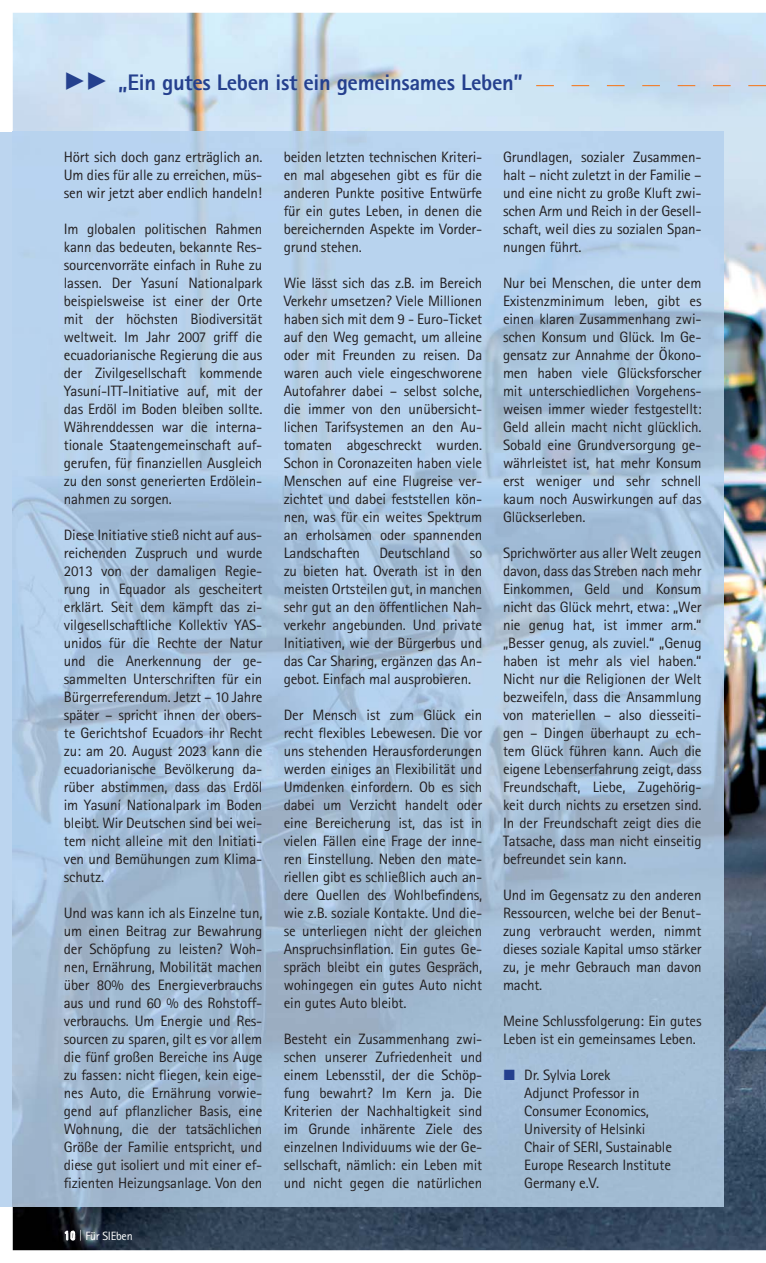
<style>
.page{position:relative;width:766px;height:1263px;background:#fff}
.page>*{position:absolute;margin:0;border:0;box-sizing:border-box;transform-origin:0 0}
.t1{font:800 22.5px "Rotis Sans Serif";letter-spacing:-.015em;color:#25408e}
.t2{font:15px/18px "Rotis Sans Serif";letter-spacing:-.01em;color:#231f20;text-align:justify}
.t3{font:12px "Rotis Sans Serif";letter-spacing:-.02em;color:#fff}
.s1{font-family:"European Pi Four";font-weight:400}
.s2{font-family:"Confidential"}
.s3{font-weight:300}
.s4{font-family:"European Pi Three";color:#25408e}
</style>
<div class="page">
<img style="left:13px;top:13px;width:752px;height:1237px">
<div style="left:0;top:132px;width:13px;height:1074px;background:#bcd5ef"></div>
<img style="left:13px;top:132px;width:710px;height:1074px">
<svg style="left:536px;top:85px;width:229px;height:1px"></svg>
<h1 class="t1" style="left:64px;top:74px;width:460px"><span class="s1">--</span> „Ein gutes Leben ist ein gemeinsames Leben”</h1>
<p class="t2" style="left:64px;top:149px;width:200px">Hört sich doch ganz erträglich an.<br>Um dies für alle zu erreichen, müs&shy;sen wir jetzt aber endlich handeln!</p>
<p class="t2" style="left:64px;top:221px;width:200px">Im globalen politischen Rahmen kann das bedeuten, bekannte Res&shy;sourcenvorräte einfach in Ruhe zu lassen. Der Yasuní Nationalpark beispielsweise ist einer der Orte mit der höchsten Biodiversität weltweit. Im Jahr 2007 griff die ecuadorianische Regierung die aus der Zivilgesellschaft kommende Yasuní-ITT-Initiative auf, mit der das Erdöl im Boden bleiben sollte.<br>Währenddessen war die interna&shy;tionale Staatengemeinschaft auf&shy;gerufen, für finanziellen Ausgleich zu den sonst generierten Erdölein&shy;nahmen zu sorgen.</p>
<p class="t2" style="left:64px;top:527px;width:200px">Diese Initiative stieß nicht auf aus&shy;reichenden Zuspruch und wurde 2013 von der damaligen Regie&shy;rung in Equador als gescheitert erklärt. Seit dem kämpft das zi&shy;vilgesellschaftliche Kollektiv YAS&shy;unidos für die Rechte der Natur und die Anerkennung der ge&shy;sammelten Unterschriften für ein Bürgerreferendum. Jetzt – 10 Jahre später – spricht ihnen der obers&shy;te Gerichtshof Ecuadors ihr Recht zu: am 20. August 2023 kann die ecuadorianische Bevölkerung da&shy;rüber abstimmen, dass das Erdöl im Yasuní Nationalpark im Boden bleibt. Wir Deutschen sind bei wei&shy;tem nicht alleine mit den Initiati&shy;ven und Bemühungen zum Klima&shy;schutz.</p>
<p class="t2" style="left:64px;top:905px;width:200px">Und was kann ich als Einzelne tun, um einen Beitrag zur Bewahrung der Schöpfung zu leisten? Woh&shy;nen, Ernährung, Mobilität machen über 80% des Energieverbrauchs aus und rund 60 % des Rohstoff&shy;verbrauchs. Um Energie und Res&shy;sourcen zu sparen, gilt es vor allem die fünf großen Bereiche ins Auge zu fassen: nicht fliegen, kein eige&shy;nes Auto, die Ernährung vorwie&shy;gend auf pflanzlicher Basis, eine Wohnung, die der tatsächlichen Größe der Familie entspricht, und diese gut isoliert und mit einer ef&shy;fizienten Heizungsanlage. Von den</p>
<p class="t3" style="left:64px;top:1232px;width:70px"><span class="s2">10</span> <span class="s3">|</span> Für SIEben</p>
<p class="t2" style="left:283px;top:149px;width:200px">beiden letzten technischen Kriteri&shy;en mal abgesehen gibt es für die anderen Punkte positive Entwürfe für ein gutes Leben, in denen die bereichernden Aspekte im Vorder&shy;grund stehen.</p>
<p class="t2" style="left:283px;top:275px;width:200px">Wie lässt sich das z.B. im Bereich Verkehr umsetzen? Viele Millionen haben sich mit dem 9 - Euro-Ticket auf den Weg gemacht, um alleine oder mit Freunden zu reisen. Da waren auch viele eingeschworene Autofahrer dabei – selbst solche, die immer von den unübersicht&shy;lichen Tarifsystemen an den Au&shy;tomaten abgeschreckt wurden.<br>Schon in Coronazeiten haben viele Menschen auf eine Flugreise ver&shy;zichtet und dabei feststellen kön&shy;nen, was für ein weites Spektrum an erholsamen oder spannenden Landschaften</p>
<p class="t2" style="left:379px;top:545px;width:72px">Deutschland</p>
<p class="t2" style="left:283px;top:545px;width:200px;text-indent:186px">so zu bieten hat. Overath ist in den meisten Ortsteilen gut, in manchen sehr gut an den öffentlichen Nah&shy;verkehr angebunden. Und private Initiativen, wie der Bürgerbus und das Car Sharing, ergänzen das An&shy;gebot. Einfach mal ausprobieren.</p>
<p class="t2" style="left:283px;top:707px;width:200px">Der Mensch ist zum Glück ein recht flexibles Lebewesen. Die vor uns stehenden Herausforderungen werden einiges an Flexibilität und Umdenken einfordern. Ob es sich dabei um Verzicht handelt oder eine Bereicherung ist, das ist in vielen Fällen eine Frage der inne&shy;ren Einstellung. Neben den mate&shy;riellen gibt es schließlich auch an&shy;dere Quellen des Wohlbefindens, wie z.B. soziale Kontakte. Und die&shy;se unterliegen nicht der gleichen Anspruchsinflation. Ein gutes Ge&shy;spräch bleibt ein gutes Gespräch, wohingegen ein gutes Auto nicht ein gutes Auto bleibt.</p>
<p class="t2" style="left:283px;top:1031px;width:200px">Besteht ein Zusammenhang zwi&shy;schen unserer Zufriedenheit und einem Lebensstil, der die Schöp&shy;fung bewahrt? Im Kern ja. Die Kriterien der Nachhaltigkeit sind im Grunde inhärente Ziele des einzelnen Individuums wie der Ge&shy;sellschaft, nämlich: ein Leben mit und nicht gegen die natürlichen</p>
<p class="t2" style="left:503px;top:149px;width:200px">Grundlagen, sozialer Zusammen&shy;halt – nicht zuletzt in der Familie – und eine nicht zu große Kluft zwi&shy;schen Arm und Reich in der Gesell&shy;schaft, weil dies zu sozialen Span&shy;nungen führt.</p>
<p class="t2" style="left:503px;top:275px;width:200px">Nur bei Menschen, die unter dem Existenzminimum leben, gibt es einen klaren Zusammenhang zwi&shy;schen Konsum und Glück. Im Ge&shy;gensatz zur Annahme der Ökono&shy;men haben viele Glücksforscher mit unterschiedlichen Vorgehens&shy;weisen immer wieder festgestellt:<br>Geld allein macht nicht glücklich.<br>Sobald eine Grundversorgung ge&shy;währleistet ist, hat mehr Konsum erst weniger und sehr schnell kaum noch Auswirkungen auf das Glückserleben.</p>
<p class="t2" style="left:503px;top:545px;width:200px">Sprichwörter aus aller Welt zeugen davon, dass das Streben nach mehr Einkommen, Geld und Konsum nicht das Glück mehrt, etwa: „Wer nie genug hat, ist immer arm.“ „Besser genug, als zuviel.“ „Genug haben ist mehr als viel haben.“ Nicht nur die Religionen der Welt bezweifeln, dass die Ansammlung von materiellen – also diesseiti&shy;gen – Dingen überhaupt zu ech&shy;tem Glück führen kann. Auch die eigene Lebenserfahrung zeigt, dass Freundschaft, Liebe, Zugehörig&shy;keit durch nichts zu ersetzen sind.<br>In der Freundschaft zeigt dies die Tatsache, dass man nicht einseitig befreundet sein kann.</p>
<p class="t2" style="left:503px;top:887px;width:200px">Und im Gegensatz zu den anderen Ressourcen, welche bei der Benut&shy;zung verbraucht werden, nimmt dieses soziale Kapital umso stärker zu, je mehr Gebrauch man davon macht.</p>
<p class="t2" style="left:503px;top:1013px;width:200px">Meine Schlussfolgerung: Ein gutes<br>Leben ist ein gemeinsames Leben.</p>
<p class="t2" style="left:524px;top:1067px;width:149px;text-align:left;text-indent:-21px"><span class="s4">-</span> Dr. Sylvia Lorek<br>Adjunct Professor in<br>Consumer Economics,<br>University of Helsinki<br>Chair of SERI, Sustainable<br>Europe Research Institute<br>Germany e.V.</p>
</div>
